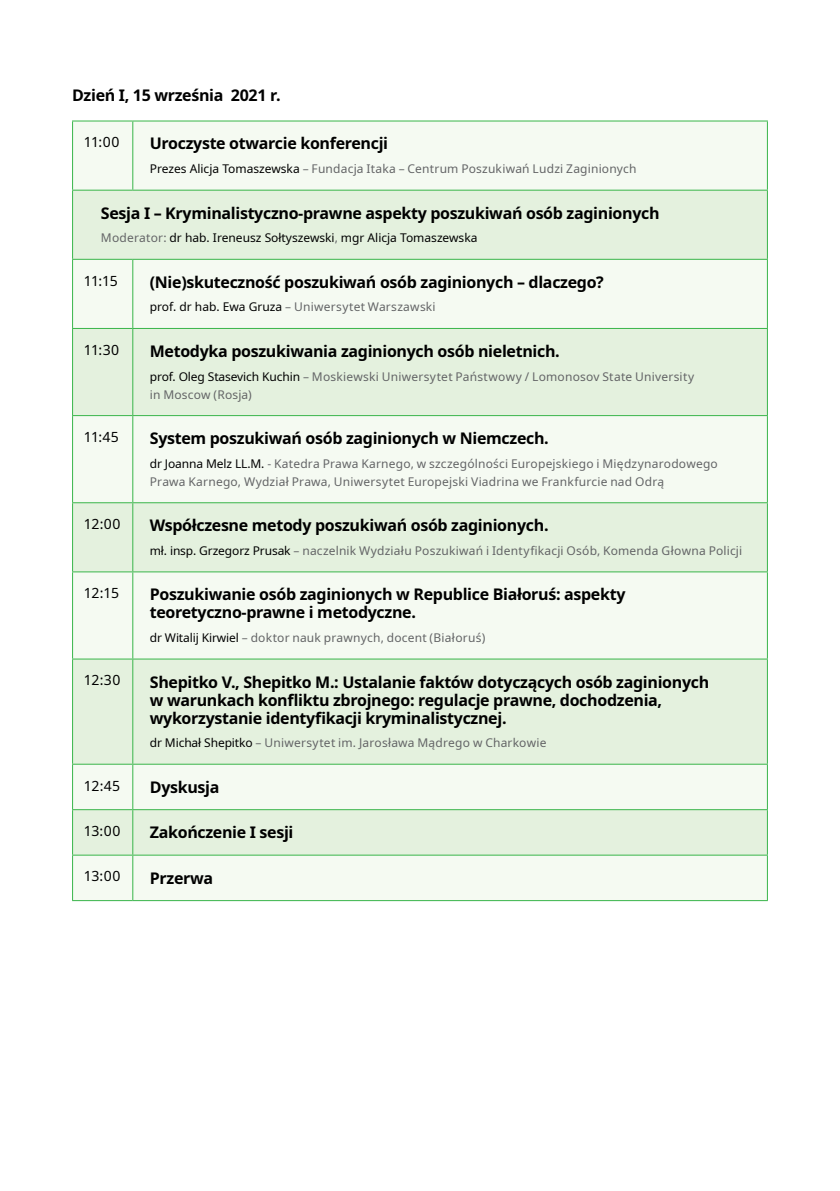
<style>
.page{position:relative;width:840px;height:1191px;background:#fff}
.page>*{position:absolute;margin:0;border:0;box-sizing:border-box;transform-origin:0 0}
.t1{font:700 16px/18px "Noto Sans";letter-spacing:-.02em;color:#000}
.t2{font:14px "Noto Sans";letter-spacing:-.035em;color:#000}
.t3{font:12px/18px "Noto Sans";letter-spacing:.015em;color:#636466}
.t4{font:12px "Noto Sans";color:#000}
.s1{color:#000}
.s2{color:#636466}
</style>
<div class="page">
<div style="left:73px;top:121px;width:693px;height:69px;background:#f5faf2"></div>
<div style="left:72px;top:190px;width:695px;height:69px;background:#e4f1de"></div>
<div style="left:73px;top:260px;width:693px;height:68px;background:#f5faf2"></div>
<div style="left:73px;top:329px;width:693px;height:242px;background:#e4f1de"></div>
<div style="left:73px;top:416px;width:693px;height:86px;background:#f5faf2"></div>
<div style="left:73px;top:572px;width:693px;height:86px;background:#f5faf2"></div>
<div style="left:73px;top:659px;width:693px;height:104px;background:#e4f1de"></div>
<svg style="left:73px;top:764px;width:693px;height:136px"></svg>
<hr style="left:72px;top:120px;width:61px;height:1px;background:#39b54a">
<hr style="left:72px;top:121px;width:1px;height:69px;background:#39b54a">
<hr style="left:133px;top:120px;width:634px;height:1px;background:#39b54a">
<hr style="left:132px;top:121px;width:1px;height:69px;background:#39b54a">
<hr style="left:766px;top:121px;width:1px;height:69px;background:#39b54a">
<hr style="left:72px;top:190px;width:61px;height:1px;background:#39b54a">
<hr style="left:72px;top:191px;width:1px;height:68px;background:#39b54a">
<hr style="left:133px;top:190px;width:634px;height:1px;background:#39b54a">
<hr style="left:766px;top:191px;width:1px;height:68px;background:#39b54a">
<hr style="left:72px;top:571px;width:61px;height:1px;background:#39b54a">
<hr style="left:72px;top:572px;width:1px;height:86px;background:#39b54a">
<hr style="left:133px;top:571px;width:634px;height:1px;background:#39b54a">
<hr style="left:132px;top:572px;width:1px;height:86px;background:#39b54a">
<hr style="left:766px;top:572px;width:1px;height:86px;background:#39b54a">
<hr style="left:72px;top:900px;width:61px;height:1px;background:#39b54a">
<hr style="left:133px;top:900px;width:634px;height:1px;background:#39b54a">
<hr style="left:72px;top:259px;width:61px;height:1px;background:#39b54a">
<hr style="left:72px;top:260px;width:1px;height:68px;background:#39b54a">
<hr style="left:72px;top:416px;width:1px;height:86px;background:#39b54a">
<hr style="left:72px;top:764px;width:1px;height:45px;background:#39b54a">
<hr style="left:72px;top:855px;width:1px;height:45px;background:#39b54a">
<hr style="left:133px;top:259px;width:634px;height:1px;background:#39b54a">
<hr style="left:132px;top:260px;width:1px;height:68px;background:#39b54a">
<hr style="left:766px;top:260px;width:1px;height:68px;background:#39b54a">
<hr style="left:132px;top:416px;width:1px;height:86px;background:#39b54a">
<hr style="left:766px;top:416px;width:1px;height:86px;background:#39b54a">
<hr style="left:132px;top:764px;width:1px;height:45px;background:#39b54a">
<hr style="left:766px;top:764px;width:1px;height:45px;background:#39b54a">
<hr style="left:132px;top:855px;width:1px;height:45px;background:#39b54a">
<hr style="left:766px;top:855px;width:1px;height:45px;background:#39b54a">
<hr style="left:72px;top:328px;width:61px;height:1px;background:#39b54a">
<hr style="left:72px;top:329px;width:1px;height:86px;background:#39b54a">
<hr style="left:72px;top:415px;width:61px;height:1px;background:#39b54a">
<hr style="left:72px;top:658px;width:61px;height:1px;background:#39b54a">
<hr style="left:72px;top:659px;width:1px;height:104px;background:#39b54a">
<hr style="left:72px;top:763px;width:61px;height:1px;background:#39b54a">
<hr style="left:72px;top:809px;width:61px;height:1px;background:#39b54a">
<hr style="left:72px;top:810px;width:1px;height:44px;background:#39b54a">
<hr style="left:72px;top:854px;width:61px;height:1px;background:#39b54a">
<hr style="left:133px;top:328px;width:634px;height:1px;background:#39b54a">
<hr style="left:132px;top:329px;width:1px;height:86px;background:#39b54a">
<hr style="left:766px;top:329px;width:1px;height:86px;background:#39b54a">
<hr style="left:133px;top:415px;width:634px;height:1px;background:#39b54a">
<hr style="left:133px;top:658px;width:634px;height:1px;background:#39b54a">
<hr style="left:132px;top:659px;width:1px;height:104px;background:#39b54a">
<hr style="left:766px;top:659px;width:1px;height:104px;background:#39b54a">
<hr style="left:133px;top:763px;width:634px;height:1px;background:#39b54a">
<hr style="left:133px;top:809px;width:634px;height:1px;background:#39b54a">
<hr style="left:132px;top:810px;width:1px;height:44px;background:#39b54a">
<hr style="left:766px;top:810px;width:1px;height:44px;background:#39b54a">
<hr style="left:133px;top:854px;width:634px;height:1px;background:#39b54a">
<hr style="left:72px;top:502px;width:61px;height:1px;background:#39b54a">
<hr style="left:72px;top:503px;width:1px;height:68px;background:#39b54a">
<hr style="left:133px;top:502px;width:634px;height:1px;background:#39b54a">
<hr style="left:132px;top:503px;width:1px;height:68px;background:#39b54a">
<hr style="left:766px;top:503px;width:1px;height:68px;background:#39b54a">
<p class="t1" style="left:72px;top:86px;width:210px">Dzień I, 15 września 2021 r.</p>
<p class="t2" style="left:84px;top:132px;width:37px">11:00</p>
<p class="t1" style="left:150px;top:135px;width:240px">Uroczyste otwarcie konferencji</p>
<p class="t3" style="left:150px;top:160px;width:488px"><span class="s1">Prezes Alicja Tomaszewska</span> – Fundacja Itaka – Centrum Poszukiwań Ludzi Zaginionych</p>
<p class="t1" style="left:101px;top:204px;width:560px">Sesja I – Kryminalistyczno-prawne aspekty poszukiwań osób zaginionych</p>
<p class="t4" style="left:101px;top:229px;width:378px"><span class="s2">Moderator:</span> dr hab. Ireneusz Sołtyszewski<span class="s2">,</span> mgr Alicja Tomaszewska</p>
<p class="t2" style="left:84px;top:271px;width:35px">11:15</p>
<p class="t1" style="left:150px;top:273px;width:455px">(Nie)skuteczność poszukiwań osób zaginionych – dlaczego?</p>
<p class="t3" style="left:150px;top:298px;width:287px"><span class="s1">prof. dr hab. Ewa Gruza</span> – Uniwersytet Warszawski</p>
<p class="t2" style="left:84px;top:340px;width:37px">11:30</p>
<p class="t1" style="left:150px;top:342px;width:411px">Metodyka poszukiwania zaginionych osób nieletnich.</p>
<p class="t3" style="left:150px;top:367px;width:545px"><span class="s1">prof. Oleg Stasevich Kuchin</span> – Moskiewski Uniwersytet Państwowy / Lomonosov State University in Moscow (Rosja)</p>
<p class="t2" style="left:84px;top:427px;width:36px">11:45</p>
<p class="t1" style="left:150px;top:429px;width:400px">System poszukiwań osób zaginionych w Niemczech.</p>
<p class="t3" style="left:150px;top:454px;width:569px"><span class="s1">dr Joanna Melz LL.M.</span> - Katedra Prawa Karnego, w szczególności Europejskiego i Międzynarodowego<br>Prawa Karnego, Wydział Prawa, Uniwersytet Europejski Viadrina we Frankfurcie nad Odrą</p>
<p class="t2" style="left:84px;top:514px;width:38px">12:00</p>
<p class="t1" style="left:150px;top:517px;width:400px">Współczesne metody poszukiwań osób zaginionych.</p>
<p class="t3" style="left:150px;top:542px;width:593px"><span class="s1">mł. insp. Grzegorz Prusak</span> – naczelnik Wydziału Poszukiwań i Identyfikacji Osób, Komenda Głowna Policji</p>
<p class="t2" style="left:84px;top:583px;width:37px">12:15</p>
<p class="t1" style="left:150px;top:586px;width:477px">Poszukiwanie osób zaginionych w Republice Białoruś: aspekty teoretyczno-prawne i metodyczne.</p>
<p class="t3" style="left:150px;top:629px;width:337px"><span class="s1">dr Witalij Kirwiel</span> – doktor nauk prawnych, docent (Białoruś)</p>
<p class="t2" style="left:84px;top:670px;width:38px">12:30</p>
<p class="t1" style="left:150px;top:673px;width:560px">Shepitko V., Shepitko M.: Ustalanie faktów dotyczących osób zaginionych w warunkach konfliktu zbrojnego: regulacje prawne, dochodzenia, wykorzystanie identyfikacji kryminalistycznej.</p>
<p class="t3" style="left:150px;top:734px;width:398px"><span class="s1">dr Michał Shepitko</span> – Uniwersytet im. Jarosława Mądrego w Charkowie</p>
<p class="t2" style="left:84px;top:775px;width:38px">12:45</p>
<p class="t1" style="left:150px;top:778px;width:71px">Dyskusja</p>
<p class="t2" style="left:84px;top:821px;width:38px">13:00</p>
<p class="t1" style="left:150px;top:823px;width:145px">Zakończenie I sesji</p>
<p class="t2" style="left:84px;top:866px;width:38px">13:00</p>
<p class="t1" style="left:150px;top:869px;width:65px">Przerwa</p>
</div>
